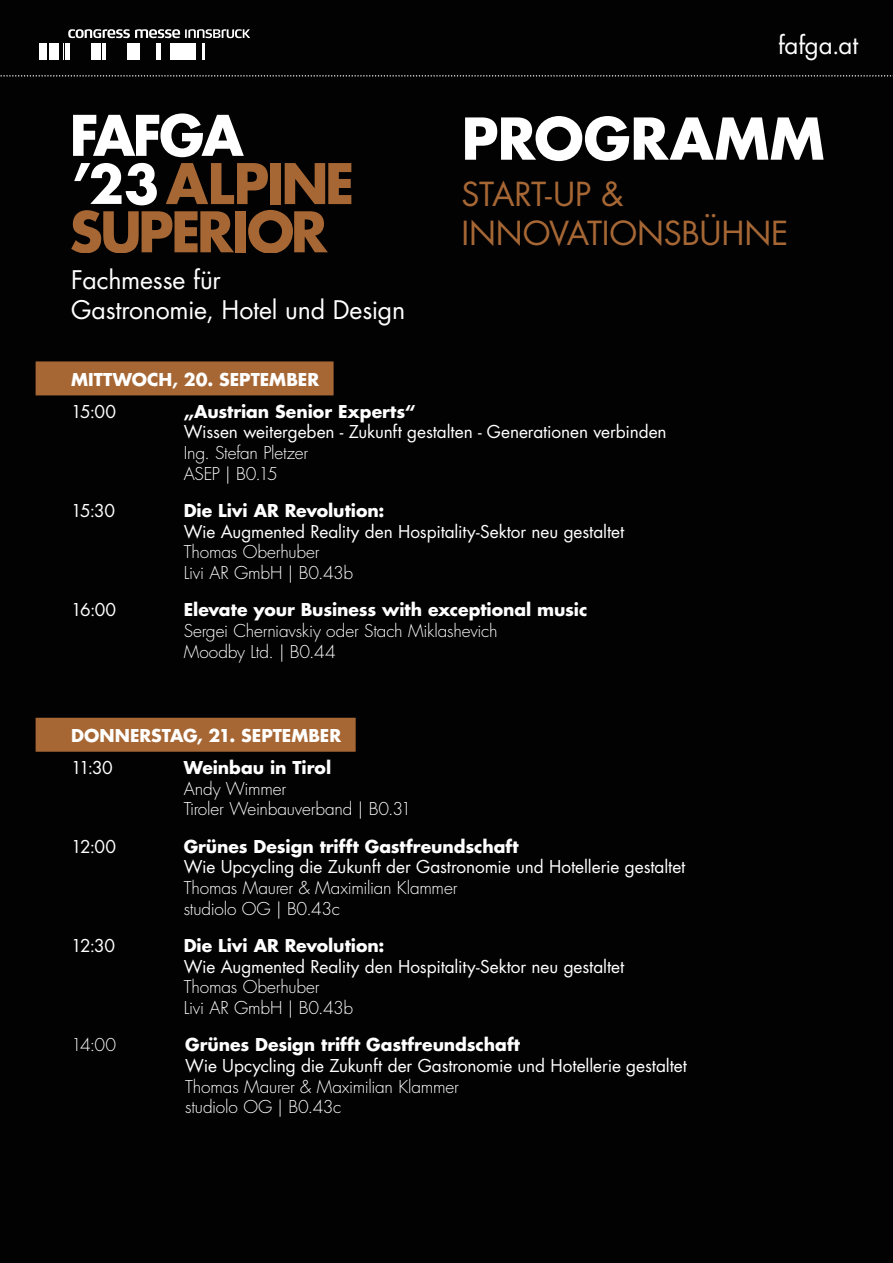
<style>
.page{position:relative;width:893px;height:1263px;background:#020203}
.page>*{position:absolute;margin:0;border:0;box-sizing:border-box;transform-origin:0 0}
.t1{font:700 56.1px "Futura Std";letter-spacing:-.005em;color:#fff}
.t2{font:32.25px/38.7px "Futura Std";letter-spacing:-.01em;color:#a66735}
.t3{font:24.9px/30px "Futura Std";letter-spacing:-.01em;color:#fff}
.t4{font:24.15px "Futura Std";letter-spacing:-.005em;color:#fff}
.t5{font:17.25px/20.7px "Futura Std";letter-spacing:-.005em;color:#fff}
.t6{font:300 17.25px/20.7px "Futura Std";letter-spacing:-.01em;color:#fff}
.t7{font:700 17.25px "Futura Std";color:#fff}
.s1{font-weight:700}
.s2{font-weight:300}
</style>
<div class="page">
<div style="left:39px;top:43px;width:7px;height:16px;background:#fff"></div>
<div style="left:49px;top:43px;width:10px;height:16px;background:#fff"></div>
<svg style="left:63px;top:29px;width:187px;height:30px"></svg>
<svg style="left:0;top:75px;width:893px;height:2px"></svg>
<svg style="left:73px;top:113px;width:171px;height:44px"></svg>
<svg style="left:71px;top:163px;width:280px;height:90px"></svg>
<div style="left:36px;top:361px;width:298px;height:34px;background:#a66735"></div>
<div style="left:36px;top:718px;width:320px;height:34px;background:#a66735"></div>
<h3 class="t4" style="left:778px;top:30px;width:82px">fafga.at</h3>
<h1 class="t1" style="left:461px;top:101px;width:365px">PROGRAMM</h1>
<h3 class="t3" style="left:71px;top:266px;width:335px">Fachmesse für<br>Gastronomie, Hotel und Design</h3>
<p class="t2" style="left:461px;top:175px;width:328px">START-UP &amp;<br>INNOVATIONSBÜHNE</p>
<p class="t7" style="left:71px;top:368px;width:249px">MITTWOCH, 20. SEPTEMBER</p>
<p class="t5" style="left:71px;top:401px;width:46px">15:00</p>
<p class="t5" style="left:184px;top:401px;width:484px"><span class="s1">„Austrian Senior Experts“<br></span>Wissen weitergeben - Zukunft gestalten - Generationen verbinden<br><span class="s2">Ing. Stefan Pletzer<br>ASEP | B0.15</span></p>
<p class="t5" style="left:71px;top:501px;width:45px">15:30</p>
<p class="t5" style="left:184px;top:501px;width:442px"><span class="s1">Die Livi AR Revolution:<br></span>Wie Augmented Reality den Hospitality-Sektor neu gestaltet<br><span class="s2">Thomas Oberhuber<br>Livi AR GmbH | B0.43b</span></p>
<p class="t5" style="left:71px;top:600px;width:47px">16:00</p>
<p class="t6" style="left:184px;top:600px;width:405px"><span class="s1">Elevate your Business with exceptional music<br></span>Sergei Cherniavskiy oder Stach Miklashevich<br>Moodby Ltd. | B0.44</p>
<p class="t7" style="left:71px;top:724px;width:271px">DONNERSTAG, 21. SEPTEMBER</p>
<p class="t5" style="left:71px;top:757px;width:43px">11:30</p>
<p class="t6" style="left:184px;top:758px;width:229px"><span class="s1">Weinbau in Tirol<br></span>Andy Wimmer<br>Tiroler Weinbauverband | B0.31</p>
<p class="t5" style="left:71px;top:836px;width:46px">12:00</p>
<p class="t5" style="left:184px;top:836px;width:503px"><span class="s1">Grünes Design trifft Gastfreundschaft<br></span>Wie Upcycling die Zukunft der Gastronomie und Hotellerie gestaltet <span class="s2">Thomas Maurer &amp; Maximilian Klammer<br>studiolo OG | B0.43c</span></p>
<p class="t5" style="left:71px;top:935px;width:45px">12:30</p>
<p class="t5" style="left:184px;top:935px;width:442px"><span class="s1">Die Livi AR Revolution:<br></span>Wie Augmented Reality den Hospitality-Sektor neu gestaltet<br><span class="s2">Thomas Oberhuber<br>Livi AR GmbH | B0.43b</span></p>
<p class="t6" style="left:71px;top:1035px;width:46px">14:00</p>
<p class="t5" style="left:185px;top:1035px;width:503px"><span class="s1">Grünes Design trifft Gastfreundschaft<br></span>Wie Upcycling die Zukunft der Gastronomie und Hotellerie gestaltet <span class="s2">Thomas Maurer &amp; Maximilian Klammer<br>studiolo OG | B0.43c</span></p>
</div>
